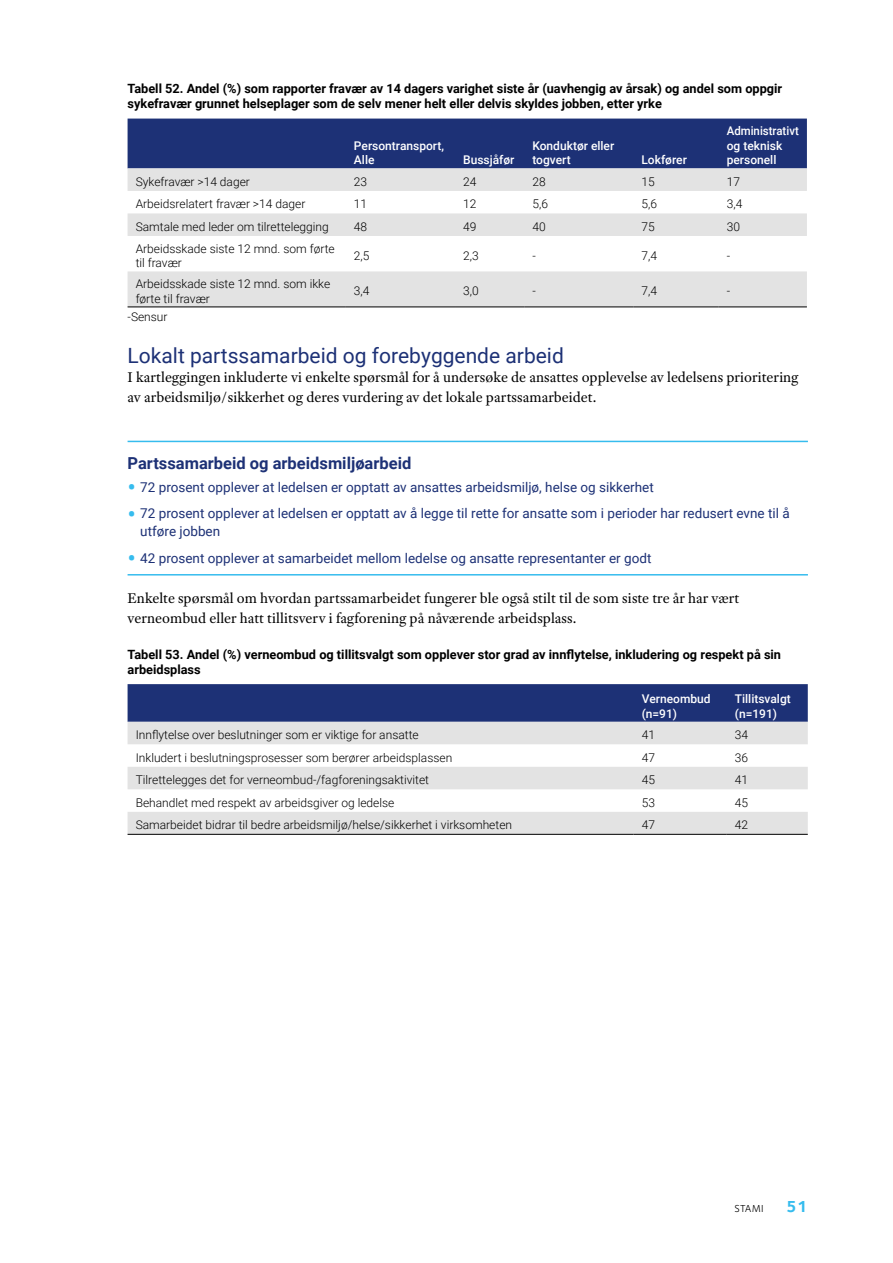
<style>
.page{position:relative;width:893px;height:1263px;background:#fff}
.page>*{position:absolute;margin:0;border:0;box-sizing:border-box;transform-origin:0 0}
.Heading_2{font:21px "Roboto";color:#1d3176}
.Fakta_tittel{font:700 16.5px "Roboto";color:#1d3176}
.t1{font:700 16.5px "Foundry Sterling";color:#36bcee}
.t2{font:15px/19.5px "Adobe Text Pro";color:#000}
.t3{font:13.5px/18px "Roboto";color:#1d3176}
.Figurtekst{font:700 12.75px/15.3px "Roboto";color:#000}
.t4{font:300 12px/14.4px "Roboto";color:#000}
.t5{font:500 12px/14.4px "Roboto";color:#fff}
.t6{font:500 12px/14.4px "Roboto";color:#fff;scale:.95 1}
.t7{font:10.5px "Foundry Sterling";letter-spacing:.035em;color:#000}
.s1{font-size:25.5px;color:#36bcee}
</style>
<div class="page">
<hr style="left:128px;top:441px;width:680px;height:1px;background:#36bcee">
<hr style="left:128px;top:574px;width:680px;height:1px;background:#36bcee">
<div style="left:128px;top:119px;width:679px;height:49px;background:#1d3176"></div>
<svg style="left:128px;top:168px;width:679px;height:139px;fill:#e3e3e3"></svg>
<hr style="left:128px;top:307px;width:218px;height:1px;background:#000">
<hr style="left:346px;top:307px;width:109px;height:1px;background:#000">
<hr style="left:455px;top:307px;width:69px;height:1px;background:#000">
<hr style="left:524px;top:307px;width:109px;height:1px;background:#000">
<hr style="left:633px;top:307px;width:86px;height:1px;background:#000">
<hr style="left:719px;top:307px;width:88px;height:1px;background:#000">
<div style="left:128px;top:684px;width:680px;height:38px;background:#1d3176"></div>
<svg style="left:128px;top:722px;width:680px;height:112px;fill:#e3e3e3"></svg>
<hr style="left:128px;top:834px;width:506px;height:1px;background:#000">
<hr style="left:634px;top:834px;width:93px;height:1px;background:#000">
<hr style="left:727px;top:834px;width:81px;height:1px;background:#000">
<p class="Figurtekst" style="left:128px;top:80px;width:656px">Tabell 52. Andel (%) som rapporter fravær av 14 dagers varighet siste år (uavhengig av årsak) og andel som oppgir sykefravær grunnet helseplager som de selv mener helt eller delvis skyldes jobben, etter yrke</p>
<p class="t5" style="left:354px;top:138px;width:92px">Persontransport,<br>Alle</p>
<p class="t6" style="left:727px;top:123px;width:77px">Administrativt og teknisk personell</p>
<p class="t5" style="left:532px;top:138px;width:83px">Konduktør eller togvert</p>
<p class="t5" style="left:463px;top:152px;width:53px">Bussjåfør</p>
<p class="t5" style="left:641px;top:152px;width:47px">Lokfører</p>
<p class="t4" style="left:136px;top:174px;width:116px">Sykefravær &gt;14 dager</p>
<p class="t4" style="left:354px;top:174px;width:15px">23</p>
<p class="t4" style="left:463px;top:174px;width:15px">24</p>
<p class="t4" style="left:532px;top:174px;width:15px">28</p>
<p class="t4" style="left:641px;top:174px;width:15px">15</p>
<p class="t4" style="left:727px;top:174px;width:15px">17</p>
<p class="t4" style="left:136px;top:197px;width:171px">Arbeidsrelatert fravær &gt;14 dager</p>
<p class="t4" style="left:354px;top:197px;width:15px">11</p>
<p class="t4" style="left:463px;top:197px;width:15px">12</p>
<p class="t4" style="left:532px;top:197px;width:17px">5,6</p>
<p class="t4" style="left:641px;top:197px;width:17px">5,6</p>
<p class="t4" style="left:727px;top:197px;width:17px">3,4</p>
<p class="t4" style="left:136px;top:219px;width:195px">Samtale med leder om tilrettelegging</p>
<p class="t4" style="left:354px;top:219px;width:15px">48</p>
<p class="t4" style="left:463px;top:219px;width:15px">49</p>
<p class="t4" style="left:532px;top:219px;width:15px">40</p>
<p class="t4" style="left:641px;top:219px;width:15px">75</p>
<p class="t4" style="left:727px;top:219px;width:15px">30</p>
<p class="t4" style="left:136px;top:241px;width:201px">Arbeidsskade siste 12 mnd. som førte til fravær</p>
<p class="t4" style="left:354px;top:248px;width:17px">2,5</p>
<p class="t4" style="left:463px;top:248px;width:17px">2,3</p>
<p class="t4" style="left:532px;top:248px;width:5px">-</p>
<p class="t4" style="left:641px;top:248px;width:17px">7,4</p>
<p class="t4" style="left:727px;top:248px;width:5px">-</p>
<p class="t4" style="left:136px;top:276px;width:196px">Arbeidsskade siste 12 mnd. som ikke førte til fravær</p>
<p class="t4" style="left:354px;top:284px;width:17px">3,4</p>
<p class="t4" style="left:463px;top:284px;width:17px">3,0</p>
<p class="t4" style="left:532px;top:284px;width:5px">-</p>
<p class="t4" style="left:641px;top:284px;width:17px">7,4</p>
<p class="t4" style="left:727px;top:284px;width:5px">-</p>
<p class="t4" style="left:128px;top:309px;width:42px">-Sensur</p>
<p class="Heading_2" style="left:128px;top:341px;width:438px">Lokalt partssamarbeid og forebyggende arbeid</p>
<p class="t2" style="left:128px;top:367px;width:672px">I kartleggingen inkluderte vi enkelte spørsmål for å undersøke de ansattes opplevelse av ledelsens prioritering av arbeidsmiljø/sikkerhet og deres vurdering av det lokale partssamarbeidet.</p>
<p class="Fakta_tittel" style="left:128px;top:452px;width:285px">Partssamarbeid og arbeidsmiljøarbeid</p>
<p class="t3" style="left:128px;top:477px;width:528px"><span class="s1">•</span> 72 prosent opplever at ledelsen er opptatt av ansattes arbeidsmiljø, helse og sikkerhet</p>
<p class="t3" style="left:140px;top:504px;width:651px;text-indent:-13px"><span class="s1">•</span> 72 prosent opplever at ledelsen er opptatt av å legge til rette for ansatte som i perioder har redusert evne til å utføre jobben</p>
<p class="t3" style="left:128px;top:548px;width:525px"><span class="s1">•</span> 42 prosent opplever at samarbeidet mellom ledelse og ansatte representanter er godt</p>
<p class="t2" style="left:128px;top:588px;width:613px">Enkelte spørsmål om hvordan partssamarbeidet fungerer ble også stilt til de som siste tre år har vært verneombud eller hatt tillitsverv i fagforening på nåværende arbeidsplass.</p>
<p class="Figurtekst" style="left:128px;top:646px;width:655px">Tabell 53. Andel (%) verneombud og tillitsvalgt som opplever stor grad av innflytelse, inkludering og respekt på sin arbeidsplass</p>
<p class="t5" style="left:642px;top:691px;width:71px">Verneombud (n=91)</p>
<p class="t5" style="left:735px;top:691px;width:57px">Tillitsvalgt (n=191)</p>
<p class="t4" style="left:136px;top:727px;width:285px">Innflytelse over beslutninger som er viktige for ansatte</p>
<p class="t4" style="left:642px;top:727px;width:15px">41</p>
<p class="t4" style="left:735px;top:727px;width:15px">34</p>
<p class="t4" style="left:136px;top:750px;width:318px">Inkludert i beslutningsprosesser som berører arbeidsplassen</p>
<p class="t4" style="left:642px;top:750px;width:15px">47</p>
<p class="t4" style="left:735px;top:750px;width:15px">36</p>
<p class="t4" style="left:136px;top:772px;width:295px">Tilrettelegges det for verneombud-/fagforeningsaktivitet</p>
<p class="t4" style="left:642px;top:772px;width:15px">45</p>
<p class="t4" style="left:735px;top:772px;width:15px">41</p>
<p class="t4" style="left:136px;top:795px;width:260px">Behandlet med respekt av arbeidsgiver og ledelse</p>
<p class="t4" style="left:642px;top:795px;width:15px">53</p>
<p class="t4" style="left:735px;top:795px;width:15px">45</p>
<p class="t4" style="left:136px;top:817px;width:378px">Samarbeidet bidrar til bedre arbeidsmiljø/helse/sikkerhet i virksomheten</p>
<p class="t4" style="left:642px;top:817px;width:15px">47</p>
<p class="t4" style="left:735px;top:817px;width:15px">42</p>
<p class="t7" style="left:734px;top:1202px;width:31px">STAMI</p>
<h2 class="t1" style="left:786px;top:1196px;width:23px">51</h2>
</div>
